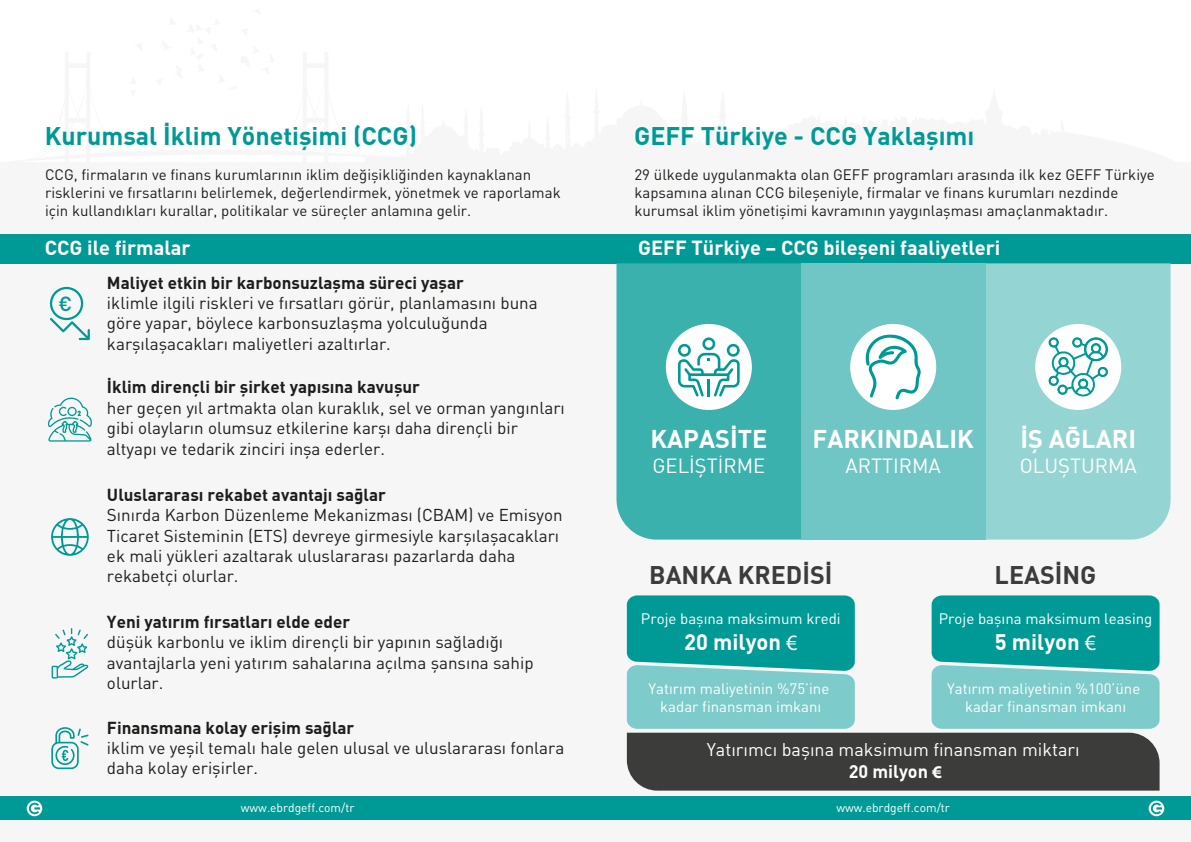
<style>
.page{position:relative;width:1191px;height:842px;background:#fff}
.page>*{position:absolute;margin:0;border:0;box-sizing:border-box;transform-origin:0 0}
.t1{font:700 25.2px "DIN";color:#fff}
.t2{font:700 25px "DIN";color:#009a96}
.t3{font:700 25px "DIN";color:#3c3c3b}
.t4{font:700 22px "DIN";color:#fff}
.t5{font:500 20.2px "DIN Pro";color:#009a96}
.t6{font:20.1px "DIN";color:#fff}
.t7{font:700 20px "DIN";color:#fff}
.t8{font:18px/21.6px "DIN";color:#fff;text-align:center}
.t9{font:17px/20.4px "DIN Pro";color:#1d1d1b}
.t10{font:700 17px "DIN";color:#1d1d1b}
.t11{font:15px/18px "DIN Pro";color:#1d1d1b}
.t12{font:15px/18px "DIN Pro";color:#fff;text-align:center}
.t13{font:12px "DIN Pro";color:#fff}
.s1{font-family:"Myriad Pro";font-weight:400}
.s2{font-weight:700}
.s3{font-family:"Myriad Pro";font-weight:700}
</style>
<div class="page">
<div style="left:0;top:163px;width:1191px;height:679px;background:#f6f6f6"></div>
<div style="left:0;top:796px;width:1191px;height:24px;background:#009a96"></div>
<svg style="left:27px;top:801px;width:15px;height:15px"></svg>
<svg style="left:1148px;top:801px;width:16px;height:15px"></svg>
<div style="left:0;top:234px;width:1191px;height:29px;background:#009a96"></div>
<svg style="left:52px;top:628px;width:36px;height:50px"></svg>
<svg style="left:51px;top:727px;width:38px;height:42px"></svg>
<svg style="left:50px;top:287px;width:40px;height:53px"></svg>
<svg style="left:48px;top:398px;width:44px;height:44px"></svg>
<svg style="left:627px;top:595px;width:532px;height:196px;background:#559896"></svg>
<svg style="left:51px;top:518px;width:38px;height:38px"></svg>
<div style="left:616px;top:263px;width:185px;height:277px;background:#3bb1ae"></div>
<div style="left:801px;top:263px;width:184px;height:277px;background:#70c6c4"></div>
<div style="left:986px;top:263px;width:184px;height:277px;background:#94d5d3"></div>
<div style="left:666px;top:324px;width:86px;height:86px;background:#fff;border-radius:50%"></div>
<svg style="left:678px;top:337px;width:61px;height:60px"></svg>
<div style="left:1035px;top:324px;width:86px;height:86px;background:#fff;border-radius:50%"></div>
<svg style="left:1048px;top:337px;width:59px;height:61px"></svg>
<div style="left:850px;top:324px;width:86px;height:86px;background:#fff;border-radius:50%"></div>
<svg style="left:865px;top:334px;width:56px;height:65px"></svg>
<h2 class="t2" style="left:45px;top:119px;width:374px">Kurumsal İklim Yönetişimi (CCG)</h2>
<p class="t11" style="left:45px;top:164px;width:517px">CCG, firmaların ve finans kurumlarının iklim değişikliğinden kaynaklanan risklerini ve fırsatlarını belirlemek, değerlendirmek, yönetmek ve raporlamak için kullandıkları kurallar, politikalar ve süreçler anlamına gelir.</p>
<h2 class="t2" style="left:634px;top:119px;width:342px">GEFF Türkiye - CCG Yaklaşımı</h2>
<p class="t11" style="left:634px;top:164px;width:522px">29 ülkede uygulanmakta olan GEFF programları arasında ilk kez GEFF Türkiye kapsamına alınan CCG bileşeniyle, firmalar ve finans kurumları nezdinde kurumsal iklim yönetişimi kavramının yaygınlaşması amaçlanmaktadır.</p>
<p class="t7" style="left:45px;top:234px;width:147px">CCG ile firmalar</p>
<p class="t7" style="left:638px;top:234px;width:364px">GEFF Türkiye – CCG bileşeni faaliyetleri</p>
<p class="t10" style="left:107px;top:271px;width:358px">Maliyet etkin bir karbonsuzlaşma süreci yaşar</p>
<p class="t9" style="left:107px;top:291px;width:432px">iklimle ilgili riskleri ve fırsatları görür, planlamasını buna göre yapar, böylece karbonsuzlaşma yolculuğunda karşılaşacakları maliyetleri azaltırlar.</p>
<p class="t10" style="left:107px;top:376px;width:314px">İklim dirençli bir şirket yapısına kavuşur</p>
<p class="t9" style="left:107px;top:396px;width:459px">her geçen yıl artmakta olan kuraklık, sel ve orman yangınları gibi olayların olumsuz etkilerine karşı daha dirençli bir altyapı ve tedarik zinciri inşa ederler.</p>
<p class="t5" style="left:58px;top:287px;width:15px">€</p>
<h1 class="t1" style="left:650px;top:423px;width:118px">KAPASİTE</h1>
<p class="t6" style="left:652px;top:453px;width:114px">GELİŞTİRME</p>
<h1 class="t1" style="left:812px;top:423px;width:163px">FARKINDALIK</h1>
<p class="t6" style="left:845px;top:453px;width:97px">ARTTIRMA</p>
<h1 class="t1" style="left:1020px;top:423px;width:117px">İŞ AĞLARI</h1>
<p class="t6" style="left:1019px;top:453px;width:118px">OLUŞTURMA</p>
<p class="t10" style="left:107px;top:484px;width:280px">Uluslararası rekabet avantajı sağlar</p>
<p class="t9" style="left:107px;top:503px;width:457px">Sınırda Karbon Düzenleme Mekanizması (CBAM) ve Emisyon Ticaret Sisteminin (ETS) devreye girmesiyle karşılaşacakları ek mali yükleri azaltarak uluslararası pazarlarda daha rekabetçi olurlar.</p>
<p class="t10" style="left:107px;top:611px;width:245px">Yeni yatırım fırsatları elde eder</p>
<p class="t9" style="left:107px;top:630px;width:428px">düşük karbonlu ve iklim dirençli bir yapının sağladığı avantajlarla yeni yatırım sahalarına açılma şansına sahip olurlar.</p>
<p class="t10" style="left:107px;top:716px;width:249px">Finansmana kolay erişim sağlar</p>
<p class="t9" style="left:107px;top:736px;width:459px">iklim ve yeşil temalı hale gelen ulusal ve uluslararası fonlara daha kolay erişirler.</p>
<h2 class="t3" style="left:649px;top:558px;width:185px">BANKA KREDİSİ</h2>
<h2 class="t3" style="left:994px;top:558px;width:103px">LEASİNG</h2>
<p class="t12" style="left:641px;top:608px;width:201px">Proje başına maksimum kredi</p>
<p class="t4" style="left:684px;top:628px;width:115px">20 milyon <span class="s1">€</span></p>
<p class="t12" style="left:648px;top:678px;width:182px">Yatırım maliyetinin %75’ine kadar finansman imkanı</p>
<p class="t12" style="left:938px;top:608px;width:215px">Proje başına maksimum leasing</p>
<p class="t4" style="left:995px;top:628px;width:103px">5 milyon <span class="s1">€</span></p>
<p class="t12" style="left:947px;top:678px;width:195px">Yatırım maliyetinin %100’üne kadar finansman imkanı</p>
<p class="t8" style="left:706px;top:738px;width:374px">Yatırımcı başına maksimum finansman miktarı<br><span class="s2">20 milyon</span> <span class="s3">€</span></p>
<p class="t13" style="left:241px;top:798px;width:115px">www.ebrdgeff.com/tr</p>
<p class="t13" style="left:836px;top:798px;width:115px">www.ebrdgeff.com/tr</p>
</div>
